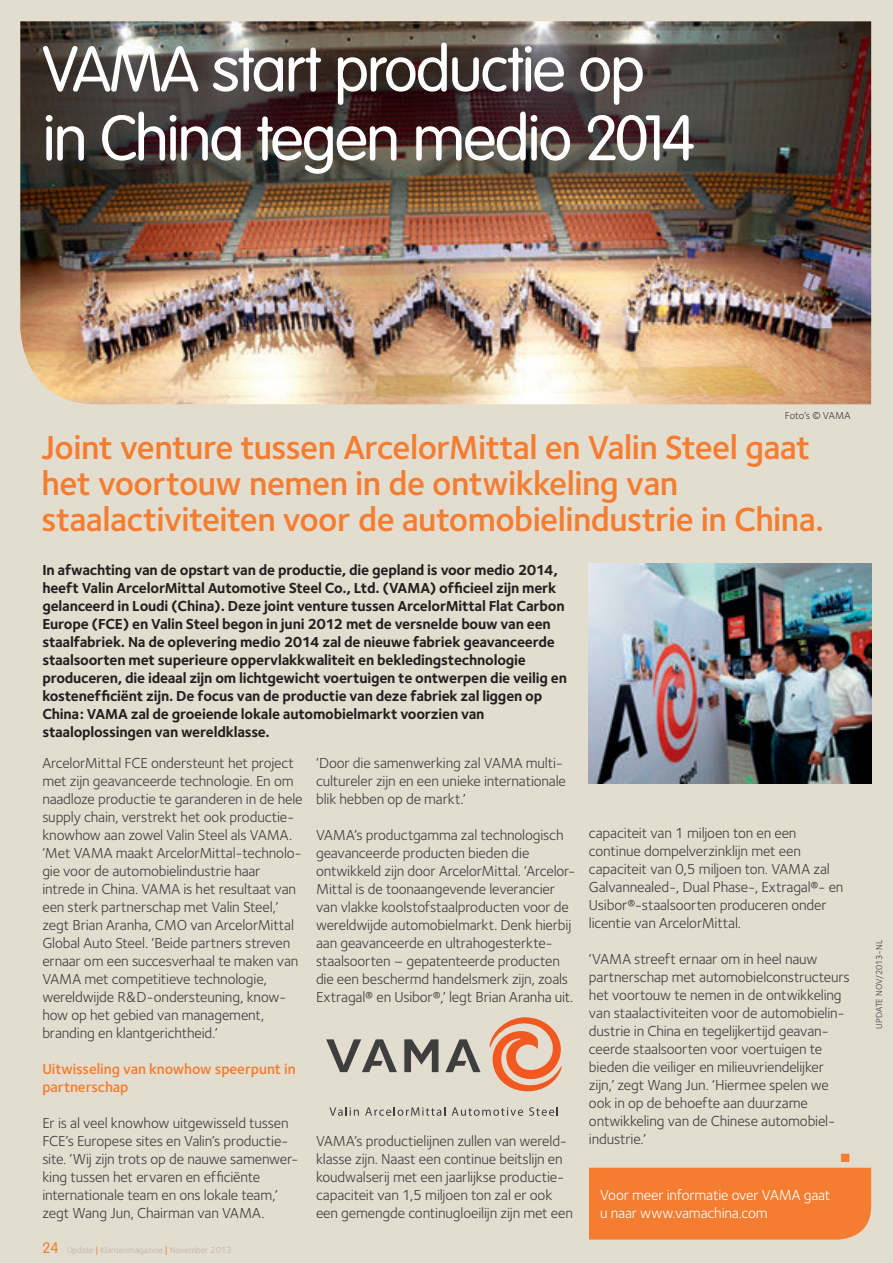
<style>
.page{position:relative;width:893px;height:1263px;background:#fff}
.page>*{position:absolute;margin:0;border:0;box-sizing:border-box;transform-origin:0 0}
.t1{font:300 63px/69px "VAG Rounded";letter-spacing:-.03em;color:#fff}
.t2{font:34.5px/36px "Foundry Sterling Demi CE";letter-spacing:-.015em;color:#f47d31}
.t3{font:15px/18px "Foundry Sterling Book CE";letter-spacing:-.01em;color:#3e3e3f}
.t4{font:15px/18px "Foundry Sterling Bold CE";letter-spacing:-.015em;color:#231f20}
.t5{font:15px/18px "Foundry Sterling Book CE";letter-spacing:-.01em;color:#fff}
.t6{font:15px/18px "Foundry Sterling Demi CE";letter-spacing:-.005em;color:#f47d31}
.t7{font:12px "Zapf Dingbats ITC";color:#f47d31}
.t8{font:10.5px "Foundry Sterling Book CE";letter-spacing:-.005em;color:#3e3e3f}
.t9{font:9px "Foundry Sterling Book CE";color:#bcb4a4}
.t10{font:9px "Foundry Sterling Book CE";letter-spacing:-.01em;color:#3e3e3f}
.s1{font-family:"VAG Rounded";font-weight:300;font-size:15px;color:#f47d31}
.s2{font-size:12px;color:#f47d31}
</style>
<div class="page">
<div style="left:0;top:0;width:892px;height:1263px;background:#e2ddce"></div>
<div style="left:589px;top:1168px;width:282px;height:72px;background:#f47d31"></div>
<img style="left:20px;top:21px;width:851px;height:383px">
<svg style="left:404px;top:1039px;width:34px;height:33px"></svg>
<svg style="left:445px;top:1039px;width:35px;height:33px"></svg>
<svg style="left:326px;top:1039px;width:71px;height:33px"></svg>
<svg style="left:329px;top:1107px;width:30px;height:9px"></svg>
<svg style="left:365px;top:1107px;width:80px;height:9px"></svg>
<svg style="left:451px;top:1107px;width:72px;height:9px"></svg>
<svg style="left:529px;top:1107px;width:29px;height:9px"></svg>
<svg style="left:489px;top:1017px;width:73px;height:74px"></svg>
<img style="left:589px;top:564px;width:282px;height:219px">
<h1 class="t1" style="left:43px;top:37px;width:654px">VAMA start productie op in China tegen medio 2014</h1>
<p class="t8" style="left:784px;top:411px;width:67px">Foto’s © VAMA</p>
<h2 class="t2" style="left:42px;top:433px;width:784px">Joint venture tussen ArcelorMittal en Valin Steel gaat het voortouw nemen in de ontwikkeling van staalactiviteiten voor de automobielindustrie in China.</h2>
<p class="t4" style="left:42px;top:562px;width:526px">In afwachting van de opstart van de productie, die gepland is voor medio 2014, heeft Valin ArcelorMittal Automotive Steel Co., Ltd. (VAMA) officieel zijn merk gelanceerd in Loudi (China). Deze joint venture tussen ArcelorMittal Flat Carbon Europe (FCE) en Valin Steel begon in juni 2012 met de versnelde bouw van een staalfabriek. Na de oplevering medio 2014 zal de nieuwe fabriek geavanceerde staalsoorten met superieure oppervlakkwaliteit en bekledingstechnologie produceren, die ideaal zijn om lichtgewicht voertuigen te ontwerpen die veilig en kostenefficiënt zijn. De focus van de productie van deze fabriek zal liggen op China: VAMA zal de groeiende lokale automobielmarkt voorzien van staaloplossingen van wereldklasse.</p>
<p class="t3" style="left:42px;top:755px;width:262px">ArcelorMittal FCE ondersteunt het project met zijn geavanceerde technologie. En om naadloze productie te garanderen in de hele supply chain, verstrekt het ook productie&shy;knowhow aan zowel Valin Steel als VAMA. ‘Met VAMA maakt ArcelorMittal-technolo&shy;gie voor de automobielindustrie haar intrede in China. VAMA is het resultaat van een sterk partnerschap met Valin Steel,’ zegt Brian Aranha, CMO van ArcelorMittal Global Auto Steel. ‘Beide partners streven ernaar om een succesverhaal te maken van VAMA met competitieve technologie, wereldwijde R&amp;D-ondersteuning, know&shy;how op het gebied van management, branding en klantgerichtheid.’</p>
<p class="t6" style="left:42px;top:1061px;width:255px">Uitwisseling van knowhow speerpunt in partnerschap</p>
<p class="t3" style="left:42px;top:1115px;width:257px">Er is al veel knowhow uitgewisseld tussen FCE’s Europese sites en Valin’s productie&shy;site. ‘Wij zijn trots op de nauwe samenwer&shy;king tussen het ervaren en efficiënte internationale team en ons lokale team,’ zegt Wang Jun, Chairman van VAMA.</p>
<p class="t3" style="left:316px;top:755px;width:251px">‘Door die samenwerking zal VAMA multi&shy;cultureler zijn en een unieke internationale blik hebben op de markt.’</p>
<p class="t3" style="left:316px;top:827px;width:261px">VAMA’s productgamma zal technologisch geavanceerde producten bieden die ontwikkeld zijn door ArcelorMittal. ‘Arcelor-Mittal is de toonaangevende leverancier van vlakke koolstofstaalproducten voor de wereldwijde automobielmarkt. Denk hierbij aan geavanceerde en ultrahogesterkte&shy;staalsoorten – gepatenteerde producten die een beschermd handelsmerk zijn, zoals Extragal® en Usibor®,’ legt Brian Aranha uit.</p>
<p class="t3" style="left:589px;top:825px;width:256px">capaciteit van 1 miljoen ton en een continue dompelverzinklijn met een capaciteit van 0,5 miljoen ton. VAMA zal Galvannealed-, Dual Phase-, Extragal®- en Usibor®-staalsoorten produceren onder licentie van ArcelorMittal.</p>
<p class="t3" style="left:589px;top:951px;width:262px">‘VAMA streeft ernaar om in heel nauw partnerschap met automobielconstructeurs het voortouw te nemen in de ontwikkeling van staalactiviteiten voor de automobielin&shy;dustrie in China en tegelijkertijd geavan&shy;ceerde staalsoorten voor voertuigen te bieden die veiliger en milieuvriendelijker zijn,’ zegt Wang Jun. ‘Hiermee spelen we ook in op de behoefte aan duurzame ontwikkeling van de Chinese automobiel&shy;industrie.’</p>
<p class="t7" style="left:840px;top:1152px;width:11px">■</p>
<p class="t3" style="left:316px;top:1133px;width:258px">VAMA’s productielijnen zullen van wereld&shy;klasse zijn. Naast een continue beitslijn en koudwalserij met een jaarlijkse productie&shy;capaciteit van 1,5 miljoen ton zal er ook een gemengde continugloeilijn zijn met een</p>
<p class="t5" style="left:600px;top:1187px;width:232px">Voor meer informatie over VAMA gaat u naar www.vamachina.com</p>
<p class="t9" style="left:42px;top:1247px;width:191px"><span class="s1">24</span> Update <span class="s2">l</span> Klantenmagazine <span class="s2">l</span> November 2013</p>
<p class="t10" style="left:875px;top:1029px;width:90px;rotate:-90deg">UPDATE NOV/2013-NL</p>
</div>
